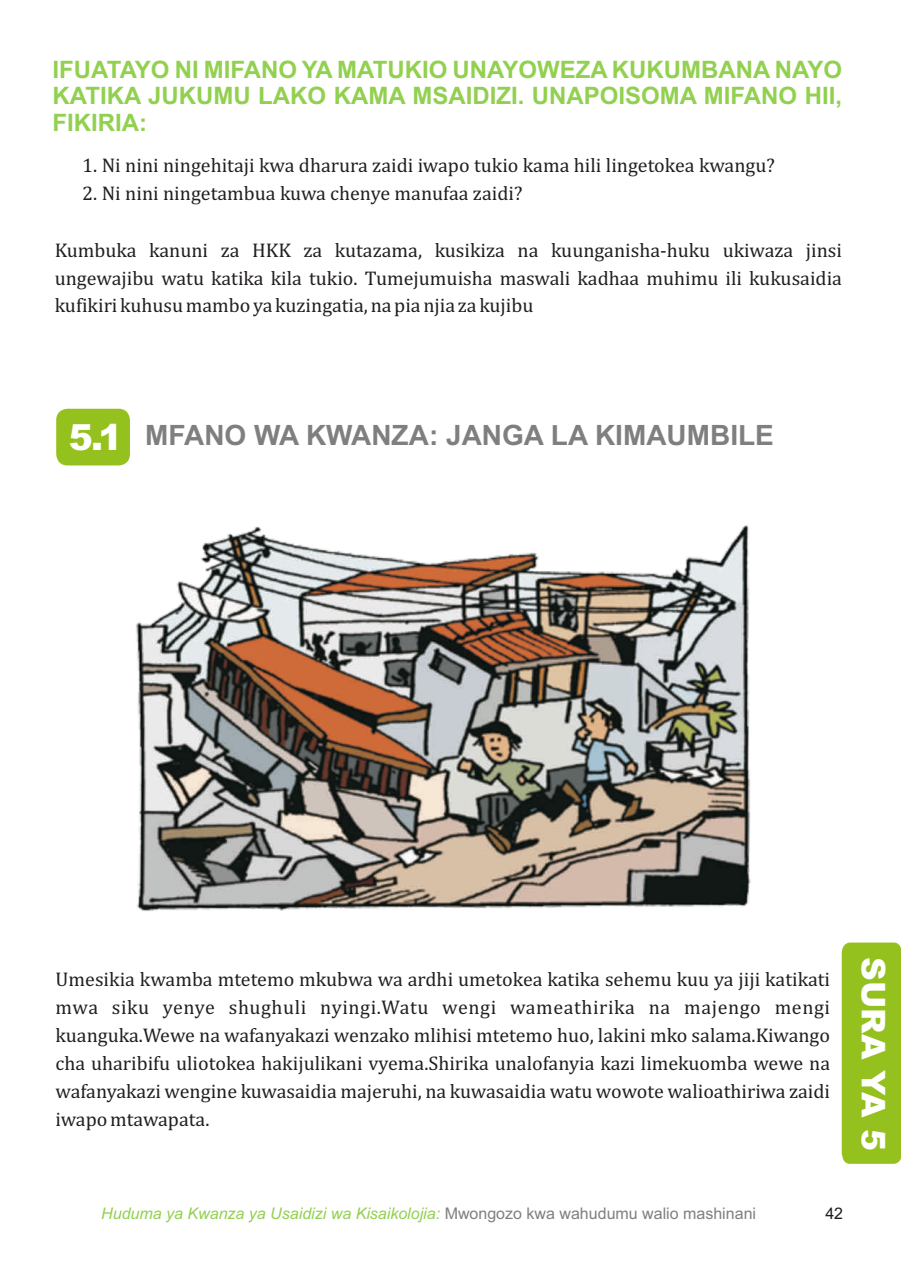
<style>
.page{position:relative;width:901px;height:1274px;background:#fff}
.page>*{position:absolute;margin:0;border:0;box-sizing:border-box;transform-origin:0 0}
.t1{font:900 36px "Arial";color:#fff}
.t2{font:900 32.6px "Arial";color:#fff}
.t3{font:700 28px "Arial";color:#7f7f7f}
.t4{font:700 24px/26.8px "Arial";color:#92d050;text-align:justify}
.t5{font:20px/28.2px "Cambria";color:#231f20;text-align:justify}
.t6{font:italic 16px "Arial";color:#92d050}
.t7{font:16px "Arial";color:#1d1d1b}
.s1{font-style:normal;color:#7f7f7f}
</style>
<div class="page">
<div style="left:56px;top:408px;width:74px;height:57px;background:#95c11f;border-radius:11px"></div>
<img style="left:136px;top:525px;width:615px;height:386px">
<div style="left:841px;top:942px;width:59px;height:221px;background:#95c11f"></div>
<p class="t4" style="left:53px;top:58px;width:790px">IFUATAYO NI MIFANO YA MATUKIO UNAYOWEZA KUKUMBANA NAYO KATIKA JUKUMU LAKO KAMA MSAIDIZI. UNAPOISOMA MIFANO HII, FIKIRIA:</p>
<p class="t5" style="left:82px;top:153px;width:694px">1. Ni nini ningehitaji kwa dharura zaidi iwapo tukio kama hili lingetokea kwangu?</p>
<p class="t5" style="left:82px;top:180px;width:442px">2. Ni nini ningetambua kuwa chenye manufaa zaidi?</p>
<p class="t5" style="left:55px;top:238px;width:788px;line-height:27.6px">Kumbuka kanuni za HKK za kutazama, kusikiza na kuunganisha-huku ukiwaza jinsi ungewajibu watu katika kila tukio. Tumejumuisha maswali kadhaa muhimu ili kukusaidia kufikiri kuhusu mambo ya kuzingatia, na pia njia za kujibu</p>
<h1 class="t1" style="left:69px;top:424px;width:55px">5.1</h1>
<h3 class="t3" style="left:145px;top:425px;width:630px">MFANO WA KWANZA: JANGA LA KIMAUMBILE</h3>
<p class="t5" style="left:56px;top:965px;width:776px">Umesikia kwamba mtetemo mkubwa wa ardhi umetokea katika sehemu kuu ya jiji katikati mwa siku yenye shughuli nyingi.Watu wengi wameathirika na majengo mengi kuanguka.Wewe na wafanyakazi wenzako mlihisi mtetemo huo, lakini mko salama.Kiwango cha uharibifu uliotokea hakijulikani vyema.Shirika unalofanyia kazi limekuomba wewe na wafanyakazi wengine kuwasaidia majeruhi, na kuwasaidia watu wowote walioathiriwa zaidi iwapo mtawapata.</p>
<h2 class="t2" style="left:885px;top:956px;width:195px;rotate:90deg">SURA YA 5</h2>
<p class="t6" style="left:101px;top:1206px;width:656px">Huduma ya Kwanza ya Usaidizi wa Kisaikolojia: <span class="s1">Mwongozo kwa wahudumu walio mashinani</span></p>
<p class="t7" style="left:825px;top:1206px;width:19px">42</p>
</div>
